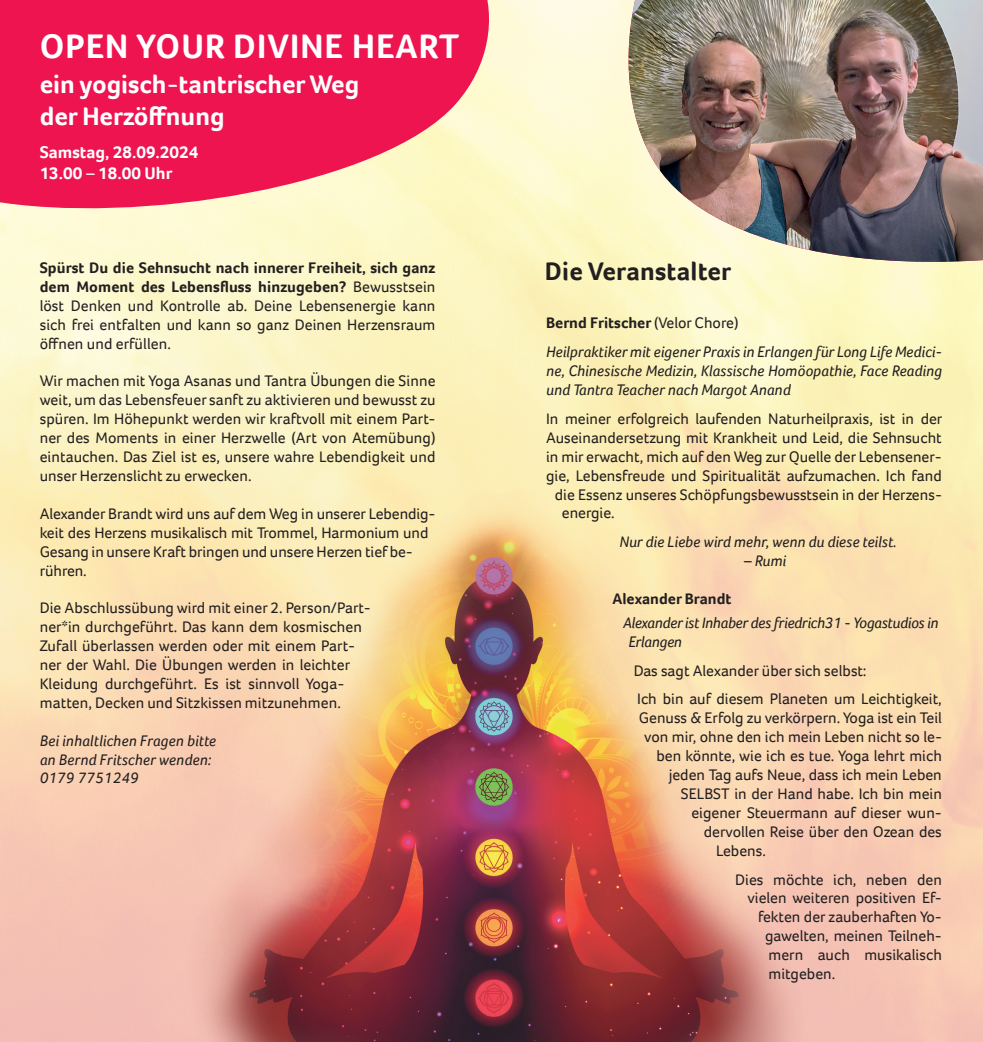
<style>
.page{position:relative;width:983px;height:1042px;background:#fff}
.page>*{position:absolute;margin:0;border:0;box-sizing:border-box;transform-origin:0 0}
.t1{font:700 35px "Foco";letter-spacing:.03em;color:#fff}
.t2{font:700 26.25px/31.5px "Foco";color:#fff}
.t3{font:700 26.25px "Foco";letter-spacing:.01em;color:#231f20}
.t4{font:700 17.5px/21px "Foco";color:#fff}
.t5{font:15.75px/18.9px "Foco";color:#231f20}
.t6{font:italic 15.75px/18.9px "Foco";color:#231f20}
.t7{font:italic 15.75px/18.9px "Foco";letter-spacing:-.02em;color:#231f20}
.t8{font:700 15.75px "Foco";color:#231f20}
.s1{font-weight:700}
.s2{font-weight:700;font-style:normal}
.s3{font-style:normal}
</style>
<div class="page">
<svg style="left:0;top:0;width:523px;height:226px;background:#f15171"></svg>
<svg style="left:587px;top:0;width:395px;height:289px;background:#fdf9ce"></svg>
<img style="left:623px;top:0;width:359px;height:270px">
<img style="left:184px;top:493px;width:619px;height:549px">
<h1 class="t1" style="left:40px;top:23px;width:420px">OPEN YOUR DIVINE HEART</h1>
<h2 class="t2" style="left:40px;top:68px;width:321px">ein yogisch-tantrischer Weg der Herzöffnung</h2>
<p class="t4" style="left:40px;top:142px;width:160px">Samstag, 28.09.2024<br>13.00 – 18.00 Uhr</p>
<p class="t5" style="left:40px;top:258px;width:397px;text-align:justify"><span class="s1">Spürst Du die Sehnsucht nach innerer Freiheit, sich ganz dem Moment des Lebensfluss hinzugeben?</span> Bewusstsein löst Denken und Kontrolle ab. Deine Lebensenergie kann sich frei entfalten und kann so ganz Deinen Herzensraum öffnen und erfüllen.</p>
<p class="t5" style="left:40px;top:371px;width:397px;text-align:justify">Wir machen mit Yoga Asanas und Tantra Übungen die Sinne weit, um das Lebensfeuer sanft zu aktivieren und bewusst zu spüren. Im Höhepunkt werden wir kraftvoll mit einem Part&shy;ner des Moments in einer Herzwelle (Art von Atemübung) eintauchen. Das Ziel ist es, unsere wahre Lebendigkeit und unser Herzenslicht zu erwecken.</p>
<p class="t5" style="left:40px;top:504px;width:397px">Alexander Brandt wird uns auf dem Weg in unserer Lebendig&shy;keit des Herzens musikalisch mit Trommel, Harmonium und Gesang in unsere Kraft bringen und unsere Herzen tief be&shy;rühren.</p>
<p class="t5" style="left:40px;top:598px;width:332px">Die Abschlussübung wird mit einer 2. Person/Part&shy;ner*in durchgeführt. Das kann dem kosmischen Zufall überlassen werden oder mit einem Part&shy;ner der Wahl. Die Übungen werden in leichter Kleidung durchgeführt. Es ist sinnvoll Yoga&shy;matten, Decken und Sitzkissen mitzunehmen.</p>
<p class="t6" style="left:40px;top:731px;width:178px">Bei inhaltlichen Fragen bitte an Bernd Fritscher wenden:<br>0179 7751249</p>
<h2 class="t3" style="left:544px;top:254px;width:188px">Die Veranstalter</h2>
<p class="t6" style="left:546px;top:308px;width:397px;line-height:28.9px"><span class="s2">Bernd Fritscher</span> <span class="s3">(Velor Chore)<br></span>Heilpraktiker mit eigener Praxis in Erlangen für Long Life Medici-</p>
<p class="t6" style="left:546px;top:361px;width:397px">ne, Chinesische Medizin, Klassische Homöopathie, Face Reading und Tantra Teacher nach Margot Anand</p>
<p class="t5" style="left:546px;top:409px;width:398px">In meiner erfolgreich laufenden Naturheilpraxis, ist in der</p>
<p class="t5" style="left:546px;top:428px;width:397px">Auseinandersetzung mit Krankheit und Leid, die Sehnsucht</p>
<p class="t5" style="left:546px;top:447px;width:397px">in mir erwacht, mich auf den Weg zur Quelle der Lebensener-</p>
<p class="t5" style="left:546px;top:466px;width:397px">gie, Lebensfreude und Spiritualität aufzumachen. Ich fand</p>
<p class="t5" style="left:554px;top:485px;width:388px">die Essenz unseres Schöpfungsbewusstsein in der Herzens-</p>
<p class="t5" style="left:561px;top:503px;width:54px">energie.</p>
<p class="t6" style="left:619px;top:532px;width:279px">Nur die Liebe wird mehr, wenn du diese teilst.</p>
<p class="t6" style="left:743px;top:551px;width:44px">– Rumi</p>
<p class="t8" style="left:612px;top:588px;width:120px">Alexander Brandt</p>
<p class="t7" style="left:628px;top:613px;width:311px;text-indent:-5px">Alexander ist Inhaber des friedrich31 - Yogastudios in<br>Erlangen</p>
<p class="t5" style="left:633px;top:656px;width:309px;line-height:28.9px">Das sagt Alexander über sich selbst:<br>Ich bin auf diesem Planeten um Leichtigkeit,</p>
<p class="t5" style="left:638px;top:708px;width:304px">Genuss &amp; Erfolg zu verkörpern. Yoga ist ein Teil</p>
<p class="t5" style="left:644px;top:727px;width:299px">von mir, ohne den ich mein Leben nicht so le-</p>
<p class="t5" style="left:656px;top:746px;width:287px">ben könnte, wie ich es tue. Yoga lehrt mich</p>
<p class="t5" style="left:668px;top:765px;width:274px">jeden Tag aufs Neue, dass ich mein Leben</p>
<p class="t5" style="left:680px;top:784px;width:262px">SELBST in der Hand habe. Ich bin mein</p>
<p class="t5" style="left:691px;top:803px;width:252px">eigener Steuermann auf dieser wun-</p>
<p class="t5" style="left:703px;top:822px;width:240px">dervollen Reise über den Ozean des</p>
<p class="t5" style="left:715px;top:841px;width:51px">Lebens.</p>
<p class="t5" style="left:735px;top:869px;width:208px">Dies möchte ich, neben den</p>
<p class="t5" style="left:747px;top:888px;width:196px">vielen weiteren positiven Ef-</p>
<p class="t5" style="left:757px;top:907px;width:185px">fekten der zauberhaften Yo-</p>
<p class="t5" style="left:764px;top:926px;width:178px">gawelten, meinen Teilneh-</p>
<p class="t5" style="left:768px;top:945px;width:175px">mern auch musikalisch</p>
<p class="t5" style="left:768px;top:964px;width:68px">mitgeben.</p>
</div>
